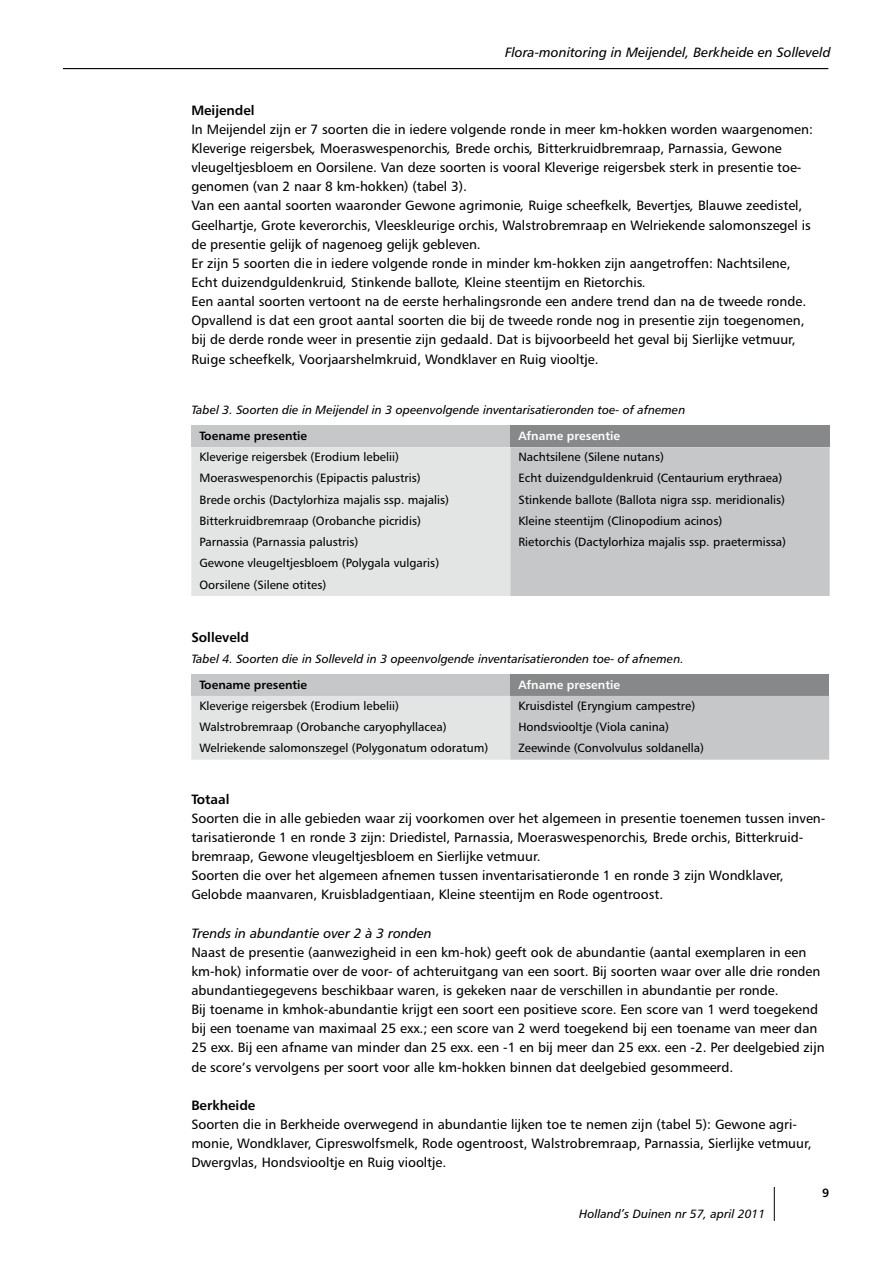
<style>
.page{position:relative;width:893px;height:1263px;background:#fff}
.page>*{position:absolute;margin:0;border:0;box-sizing:border-box;transform-origin:0 0}
.t1{font:13.5px/19.2px "Humanist 777 BT Roman B";color:#000}
.t2{font:13.5px "Humanist 777 BT Italic B";color:#000}
.t3{font:13.5px "Humanist 777 BT Bold B";color:#000}
.t4{font:12px/21.3px "Humanist 777 BT Roman B";color:#000}
.t5{font:12px "Humanist 777 BT Italic B";color:#000}
.t6{font:12px "Humanist 777 BT Bold B";color:#000}
.t7{font:12px "Humanist 777 BT Bold B";color:#fff}
.s1{font-family:"Humanist 777 BT Italic B"}
</style>
<div class="page">
<hr style="left:63px;top:68px;width:765px;height:1px;background:#000">
<hr style="left:774px;top:1187px;width:1px;height:34px;background:#000">
<div style="left:191px;top:426px;width:319px;height:21px;background:#c6c7c8"></div>
<div style="left:510px;top:426px;width:320px;height:21px;background:#87888a"></div>
<div style="left:191px;top:447px;width:319px;height:149px;background:#e3e4e4"></div>
<div style="left:510px;top:447px;width:320px;height:149px;background:#c6c7c8"></div>
<div style="left:191px;top:675px;width:319px;height:21px;background:#c6c7c8"></div>
<div style="left:510px;top:675px;width:319px;height:21px;background:#87888a"></div>
<svg style="left:191px;top:696px;width:638px;height:64px"></svg>
<p class="t2" style="left:505px;top:44px;width:327px">Flora-monitoring in Meijendel, Berkheide en Solleveld</p>
<p class="t3" style="left:191px;top:102px;width:65px">Meijendel</p>
<p class="t1" style="left:191px;top:119px;width:623px">In Meijendel zijn er 7 soorten die in iedere volgende ronde in meer km-hokken worden waargenomen:<br>Kleverige reigersbek<span class="s1">,</span> Moeraswespenorchis<span class="s1">,</span> Brede orchis<span class="s1">,</span> Bitterkruidbremraap, Parnassia, Gewone vleugeltjesbloem en Oorsilene. Van deze soorten is vooral Kleverige reigersbek sterk in presentie toe&shy;genomen (van 2 naar 8 km-hokken) (tabel 3).<br>Van een aantal soorten waaronder Gewone agrimonie<span class="s1">,</span> Ruige scheefkelk<span class="s1">,</span> Bevertjes<span class="s1">,</span> Blauwe zeedistel, Geelhartje, Grote keverorchis, Vleeskleurige orchis, Walstrobremraap en Welriekende salomonszegel is de presentie gelijk of nagenoeg gelijk gebleven.<br>Er zijn 5 soorten die in iedere volgende ronde in minder km-hokken zijn aangetroffen: Nachtsilene, Echt duizendguldenkruid<span class="s1">,</span> Stinkende ballote<span class="s1">,</span> Kleine steentijm en Rietorchis<span class="s1">.<br></span>Een aantal soorten vertoont na de eerste herhalingsronde een andere trend dan na de tweede ronde.<br>Opvallend is dat een groot aantal soorten die bij de tweede ronde nog in presentie zijn toegenomen, bij de derde ronde weer in presentie zijn gedaald. Dat is bijvoorbeeld het geval bij Sierlijke vetmuur, Ruige scheefkelk, Voorjaarshelmkruid, Wondklaver en Ruig viooltje.</p>
<p class="t5" style="left:191px;top:402px;width:495px">Tabel 3. Soorten die in Meijendel in 3 opeenvolgende inventarisatieronden toe- of afnemen</p>
<p class="t6" style="left:199px;top:428px;width:109px">Toename presentie</p>
<p class="t7" style="left:518px;top:428px;width:103px">Afname presentie</p>
<p class="t4" style="left:199px;top:446px;width:201px">Kleverige reigersbek (Erodium lebelii)</p>
<p class="t4" style="left:518px;top:446px;width:147px">Nachtsilene (Silene nutans)</p>
<p class="t4" style="left:199px;top:467px;width:223px">Moeraswespenorchis (Epipactis palustris)</p>
<p class="t4" style="left:518px;top:467px;width:265px">Echt duizendguldenkruid (Centaurium erythraea)</p>
<p class="t4" style="left:199px;top:488px;width:251px">Brede orchis (Dactylorhiza majalis ssp. majalis)</p>
<p class="t4" style="left:518px;top:488px;width:268px">Stinkende ballote (Ballota nigra ssp. meridionalis)</p>
<p class="t4" style="left:199px;top:510px;width:223px">Bitterkruidbremraap (Orobanche picridis)</p>
<p class="t4" style="left:518px;top:510px;width:205px">Kleine steentijm (Clinopodium acinos)</p>
<p class="t4" style="left:199px;top:531px;width:160px">Parnassia (Parnassia palustris)</p>
<p class="t4" style="left:518px;top:531px;width:269px">Rietorchis (Dactylorhiza majalis ssp. praetermissa)</p>
<p class="t4" style="left:199px;top:552px;width:241px">Gewone vleugeltjesbloem (Polygala vulgaris)<br>Oorsilene (Silene otites)</p>
<p class="t3" style="left:191px;top:629px;width:59px">Solleveld</p>
<p class="t5" style="left:191px;top:651px;width:494px">Tabel 4. Soorten die in Solleveld in 3 opeenvolgende inventarisatieronden toe- of afnemen.</p>
<p class="t6" style="left:199px;top:677px;width:109px">Toename presentie</p>
<p class="t7" style="left:518px;top:677px;width:103px">Afname presentie</p>
<p class="t4" style="left:199px;top:695px;width:201px">Kleverige reigersbek (Erodium lebelii)</p>
<p class="t4" style="left:518px;top:695px;width:178px">Kruisdistel (Eryngium campestre)</p>
<p class="t4" style="left:199px;top:716px;width:249px">Walstrobremraap (Orobanche caryophyllacea)</p>
<p class="t4" style="left:518px;top:716px;width:152px">Hondsviooltje (Viola canina)</p>
<p class="t4" style="left:199px;top:737px;width:290px">Welriekende salomonszegel (Polygonatum odoratum)</p>
<p class="t4" style="left:518px;top:737px;width:187px">Zeewinde (Convolvulus soldanella)</p>
<p class="t3" style="left:191px;top:790px;width:40px">Totaal</p>
<p class="t1" style="left:191px;top:808px;width:636px">Soorten die in alle gebieden waar zij voorkomen over het algemeen in presentie toenemen tussen inven&shy;tarisatieronde 1 en ronde 3 zijn: Driedistel, Parnassia, Moeraswespenorchis<span class="s1">,</span> Brede orchis, Bitterkruid&shy;bremraap, Gewone vleugeltjesbloem en Sierlijke vetmuur.<br>Soorten die over het algemeen afnemen tussen inventarisatieronde 1 en ronde 3 zijn Wondklaver, Gelobde maanvaren, Kruisbladgentiaan, Kleine steentijm en Rode ogentroost.</p>
<p class="t2" style="left:191px;top:924px;width:242px">Trends in abundantie over 2 à 3 ronden</p>
<p class="t1" style="left:191px;top:942px;width:635px">Naast de presentie (aanwezigheid in een km-hok) geeft ook de abundantie (aantal exemplaren in een km-hok) informatie over de voor- of achteruitgang van een soort. Bij soorten waar over alle drie ronden abundantiegegevens beschikbaar waren, is gekeken naar de verschillen in abundantie per ronde.<br>Bij toename in kmhok-abundantie krijgt een soort een positieve score. Een score van 1 werd toegekend bij een toename van maximaal 25 exx.; een score van 2 werd toegekend bij een toename van meer dan 25 exx. Bij een afname van minder dan 25 exx. een -1 en bij meer dan 25 exx. een -2. Per deelgebied zijn de score’s vervolgens per soort voor alle km-hokken binnen dat deelgebied gesommeerd.</p>
<p class="t3" style="left:191px;top:1096px;width:66px">Berkheide</p>
<p class="t1" style="left:191px;top:1114px;width:622px">Soorten die in Berkheide overwegend in abundantie lijken toe te nemen zijn (tabel 5): Gewone agri&shy;monie, Wondklaver, Cipreswolfsmelk, Rode ogentroost, Walstrobremraap, Parnassia, Sierlijke vetmuur,<br>Dwergvlas, Hondsviooltje en Ruig viooltje.</p>
<p class="t5" style="left:579px;top:1206px;width:188px">Holland’s Duinen nr 57, april 2011</p>
<p class="t6" style="left:822px;top:1185px;width:9px">9</p>
</div>
